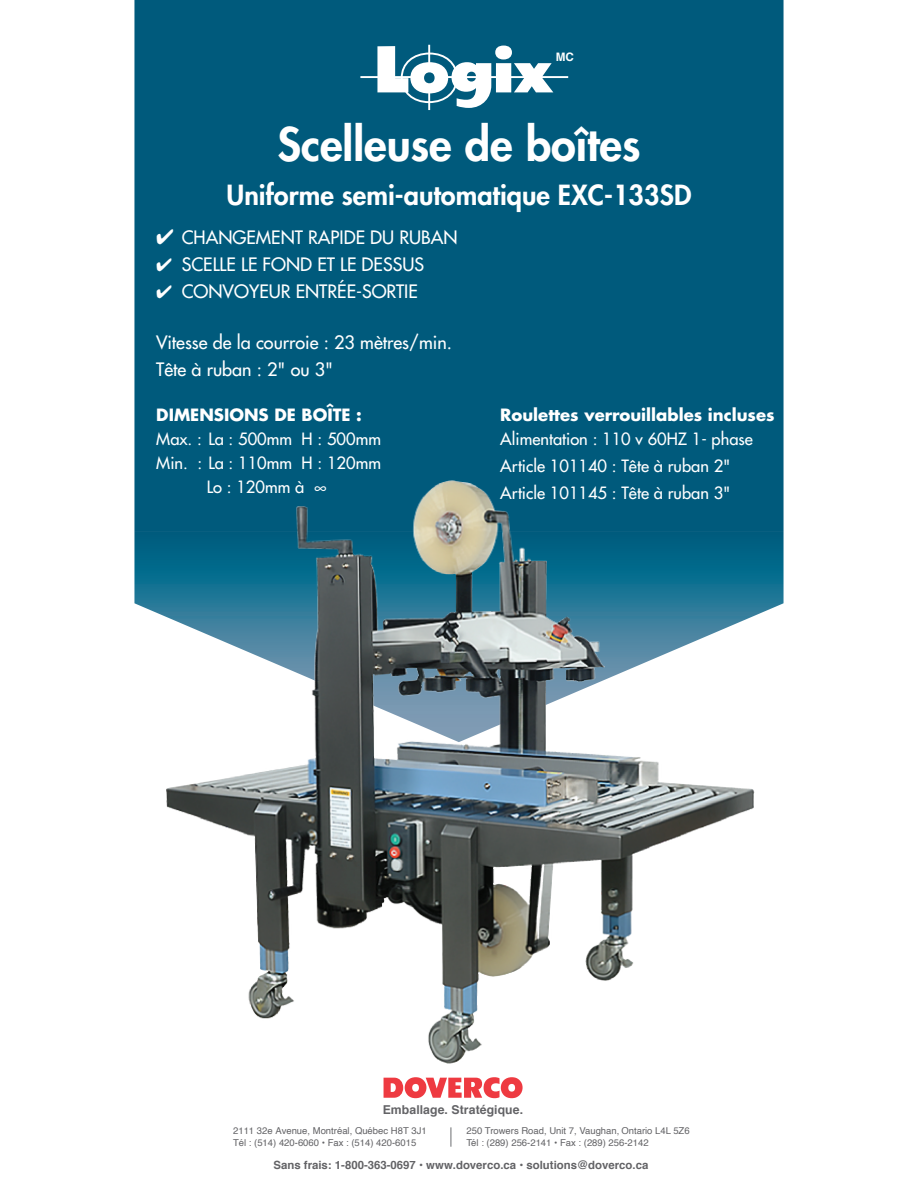
<style>
.page{position:relative;width:918px;height:1188px;background:#fff}
.page>*{position:absolute;margin:0;border:0;box-sizing:border-box;transform-origin:0 0}
.t1{font:800 45px "Futura";color:#fff}
.t2{font:800 27px "Futura";color:#fff}
.t3{font:18px/27px "Futura";color:#fff}
.t4{font:16.5px/24px "Futura";color:#fff;text-align:center}
.t5{font:700 16.5px "Futura";color:#fff}
.t6{font:700 12.3px "Helvetica";letter-spacing:.005em;color:#636366}
.t7{font:700 11.7px "Helvetica";color:#fff}
.t8{font:700 11.4px "Helvetica";color:#636366}
.t9{font:9.45px/11.4px "Helvetica";color:#636366}
.s1{font-family:"Myriad Pro"}
.s2{font-style:inherit}
</style>
<div class="page">
<div style="left:134px;top:0;width:650px;height:532px;background:#005a7c"></div>
<svg style="left:134px;top:532px;width:650px;height:83px;background:#207896"></svg>
<img style="left:161px;top:480px;width:596px;height:584px">
<hr style="left:428px;top:45px;width:2px;height:23px;background:#fff">
<hr style="left:428px;top:87px;width:2px;height:23px;background:#fff">
<hr style="left:360px;top:76px;width:58px;height:2px;background:#fff">
<hr style="left:439px;top:76px;width:129px;height:2px;background:#fff">
<svg style="left:377px;top:46px;width:176px;height:62px"></svg>
<svg style="left:451px;top:1127px;width:1px;height:20px"></svg>
<svg style="left:384px;top:1077px;width:139px;height:21px"></svg>
<p class="t7" style="left:556px;top:46px;width:20px">MC</p>
<h1 class="t1" style="left:277px;top:114px;width:365px">Scelleuse de boîtes</h1>
<h2 class="t2" style="left:227px;top:177px;width:466px">Uniforme semi-automatique EXC-133SD</h2>
<h3 class="t3" style="left:156px;top:224px;width:303px">✔ CHANGEMENT RAPIDE DU RUBAN</h3>
<h3 class="t3" style="left:156px;top:251px;width:269px">✔ SCELLE LE FOND ET LE DESSUS</h3>
<h3 class="t3" style="left:156px;top:278px;width:263px">✔ CONVOYEUR ENTRÉE-SORTIE</h3>
<h3 class="t3" style="left:156px;top:329px;width:297px">Vitesse de la courroie : 23 mètres/min.<br>Tête à ruban : 2" ou 3"</h3>
<h3 class="t5" style="left:156px;top:403px;width:207px">DIMENSIONS DE BOÎTE :</h3>
<h3 class="t4" style="left:156px;top:426px;width:226px">Max. : La : 500mm H : 500mm<br>Min. : La : 110mm H : 120mm<br>Lo : 120mm à <span class="s1">∞</span></h3>
<h3 class="t5" style="left:500px;top:403px;width:276px">Roulettes verrouillables incluses</h3>
<h3 class="t4" style="left:500px;top:425px;width:254px;line-height:27px;text-align:left">Alimentation : 110 v 60HZ 1- phase<br>Article 101140 : Tête à ruban 2"<br>Article 101145 : Tête à ruban 3"</h3>
<h3 class="t6" style="left:383px;top:1099px;width:142px">Emballage. Stratégique.</h3>
<p class="t9" style="left:233px;top:1126px;width:195px">2111 32e Avenue, Montréal, Québec H8T 3J1<br>Tél : (514) 420-6060 • Fax : (514) 420-6015</p>
<p class="t9" style="left:467px;top:1126px;width:225px">250 Trowers Road, Unit 7, Vaughan, Ontario L4L 5Z6<br>Tél : (289) 256-2141 • Fax : (289) 256-2142</p>
<p class="t8" style="left:274px;top:1156px;width:376px">Sans frais: 1-800-363-0697 • www.doverco.ca • <span class="s2">solutions</span>@doverco.ca</p>
</div>
